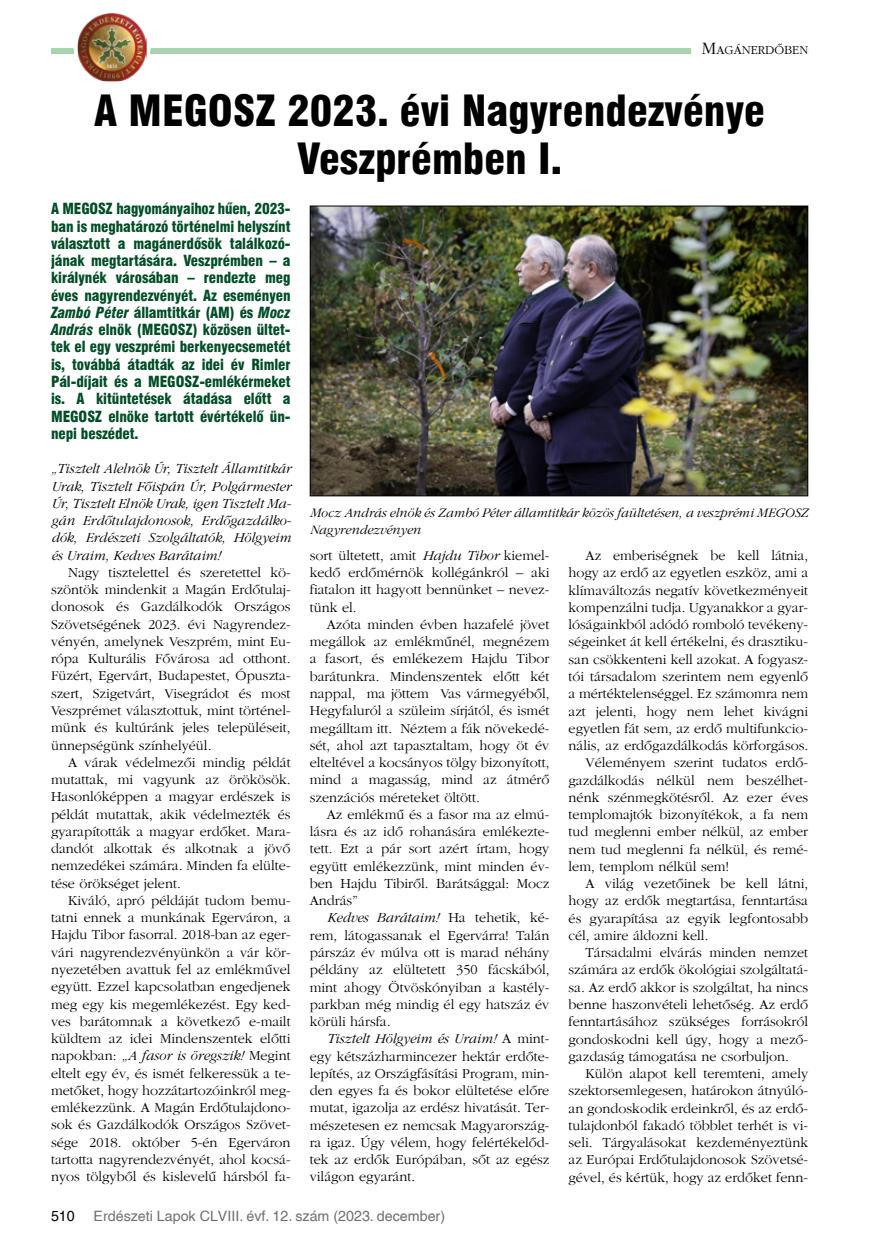
<style>
.page{position:relative;width:872px;height:1255px;background:#fff}
.page>*{position:absolute;margin:0;border:0;box-sizing:border-box;transform-origin:0 0}
.t1{font:42px/48px "Swiss 721 Black Condensed HU Normal";color:#000;text-align:center}
.t2{font:15px/17.2px "Swiss 721 Black Condensed HU Normal";letter-spacing:-.005em;color:#004d26;text-align:justify}
.t3{font:14.25px/17.2px "Gatineau";color:#000;text-align:justify}
.t4{font:italic 14.25px/17.2px "Gatineau";color:#000;text-align:justify}
.t5{font:14.25px "PFL Helvetica";color:#706f6f}
.t6{font:14.25px "PFL Helvetica";color:#000}
.t7{font:italic 13.5px/16.5px "Gatineau";color:#000}
.t8{font:12.6px "Gatineau";color:#000}
.s1{font-size:18px}
.s2{font-family:"Swiss 721 Black Condensed HU Italic"}
.s3{font-style:italic}
</style>
<div class="page">
<svg style="left:51px;top:48px;width:23px;height:6px"></svg>
<div style="left:150px;top:48px;width:541px;height:6px;background:#a8d3af"></div>
<img style="left:77px;top:13px;width:70px;height:68px">
<img style="left:312px;top:208px;width:494px;height:286px">
<div style="left:310px;top:206px;width:498px;height:290px;border:1px solid #000"></div>
<p class="t8" style="left:702px;top:44px;width:108px"><span class="s1">M</span>AGÁNERDÕBEN</p>
<h1 class="t1" style="left:94px;top:87px;width:672px">A MEGOSZ 2023. évi Nagyrendezvénye<br>Veszprémben I.</h1>
<p class="t2" style="left:51px;top:200px;width:241px">A MEGOSZ hagyományaihoz hûen, 2023- ban is meghatározó történelmi helyszínt választott a magánerdõsök találkozó&shy;jának megtartására. Veszprémben – a királynék városában – rendezte meg éves nagyrendezvényét. Az eseményen <span class="s2">Zambó Péter</span> államtitkár (AM) és <span class="s2">Mocz András</span> elnök (MEGOSZ) közösen ültet&shy;tek el egy veszprémi berkenyecsemetét is, továbbá átadták az idei év Rimler Pál-díjait és a MEGOSZ-emlékérmeket is. A kitüntetések átadása elõtt a MEGOSZ elnöke tartott évértékelõ ün&shy;nepi beszédet.</p>
<p class="t4" style="left:51px;top:460px;width:242px">„Tisztelt Alelnök Úr, Tisztelt Államtitkár Urak, Tisztelt Fõispán Úr, Polgármester Úr, Tisztelt Elnök Urak, igen Tisztelt Ma&shy;gán Erdõtulajdonosok, Erdõgazdálko&shy;dók, Erdészeti Szolgáltatók, Hölgyeim és Uraim, Kedves Barátaim!</p>
<p class="t3" style="left:51px;top:564px;width:241px;text-align:left;text-indent:17px">Nagy tisztelettel és szeretettel kö&shy;szöntök mindenkit a Magán Erdõtulaj&shy;donosok és Gazdálkodók Országos Szövetségének 2023. évi Nagyrendez&shy;vényén, amelynek Veszprém, mint Eu&shy;rópa Kulturális Fõvárosa ad otthont.<br>Füzért, Egervárt, Budapestet, Ópuszta&shy;szert, Szigetvárt, Visegrádot és most Veszprémet választottuk, mint történel&shy;münk és kultúránk jeles településeit, ünnepségünk színhelyéül.</p>
<p class="t3" style="left:51px;top:754px;width:241px;text-align:left;text-indent:17px">A várak védelmezõi mindig példát mutattak, mi vagyunk az örökösök.<br>Hasonlóképpen a magyar erdészek is példát mutattak, akik védelmezték és gyarapították a magyar erdõket. Mara&shy;dandót alkottak és alkotnak a jövõ nemzedékei számára. Minden fa elülte&shy;tése örökséget jelent.</p>
<p class="t3" style="left:51px;top:892px;width:241px;text-indent:17px">Kiváló, apró példáját tudom bemu&shy;tatni ennek a munkának Egerváron, a Hajdu Tibor fasorral. 2018-ban az eger&shy;vári nagyrendezvényünkön a vár kör&shy;nyezetében avattuk fel az emlékmûvel együtt. Ezzel kapcsolatban engedjenek meg egy kis megemlékezést. Egy ked&shy;ves barátomnak a következõ e-mailt küldtem az idei Mindenszentek elõtti napokban: <span class="s3">„A fasor is öregszik!</span> Megint eltelt egy év, és ismét felkeressük a te&shy;metõket, hogy hozzátartozóinkról meg&shy;emlékezzünk. A Magán Erdõtulajdono&shy;sok és Gazdálkodók Országos Szövet&shy;sége 2018. október 5-én Egerváron tartotta nagyrendezvényét, ahol kocsá&shy;nyos tölgybõl és kislevelû hársból fa-</p>
<p class="t7" style="left:310px;top:505px;width:500px">Mocz András elnök és Zambó Péter államtitkár közös faültetésen, a veszprémi MEGOSZ<br>Nagyrendezvényen</p>
<p class="t3" style="left:310px;top:547px;width:241px">sort ültetett, amit <span class="s3">Hajdu Tibor</span> kiemel&shy;kedõ erdõmérnök kollégánkról – aki fiatalon itt hagyott bennünket – nevez&shy;tünk el.</p>
<p class="t3" style="left:310px;top:616px;width:241px;text-indent:17px">Azóta minden évben hazafelé jövet megállok az emlékmûnél, megnézem a fasort, és emlékezem Hajdu Tibor barátunkra. Mindenszentek elõtt két nappal, ma jöttem Vas vármegyébõl, Hegyfaluról a szüleim sírjától, és ismét megálltam itt. Néztem a fák növekedé&shy;sét, ahol azt tapasztaltam, hogy öt év elteltével a kocsányos tölgy bizonyított, mind a magasság, mind az átmérõ szenzációs méreteket öltött.</p>
<p class="t3" style="left:310px;top:806px;width:241px;text-indent:17px">Az emlékmû és a fasor ma az elmú&shy;lásra és az idõ rohanására emlékezte&shy;tett. Ezt a pár sort azért írtam, hogy együtt emlékezzünk, mint minden év&shy;ben Hajdu Tibirõl. Barátsággal: Mocz András”</p>
<p class="t3" style="left:310px;top:909px;width:241px;text-indent:17px"><span class="s3">Kedves Barátaim!</span> Ha tehetik, ké&shy;rem, látogassanak el Egervárra! Talán párszáz év múlva ott is marad néhány példány az elültetett 350 fácskából, mint ahogy Ötvöskónyiban a kastély&shy;parkban még mindig él egy hatszáz év körüli hársfa.</p>
<p class="t3" style="left:310px;top:1030px;width:241px;text-indent:17px"><span class="s3">Tisztelt Hölgyeim és Uraim!</span> A mint&shy;egy kétszázharmincezer hektár erdõte&shy;lepítés, az Országfásítási Program, min&shy;den egyes fa és bokor elültetése elõre mutat, igazolja az erdész hivatását. Ter&shy;mészetesen ez nemcsak Magyarország&shy;ra igaz. Úgy vélem, hogy felértékelõd&shy;tek az erdõk Európában, sõt az egész világon egyaránt.</p>
<p class="t3" style="left:585px;top:547px;width:224px">Az emberiségnek be kell látnia,</p>
<p class="t3" style="left:568px;top:564px;width:241px">hogy az erdõ az egyetlen eszköz, ami a</p>
<p class="t3" style="left:568px;top:582px;width:241px">klímaváltozás negatív következményeit</p>
<p class="t3" style="left:568px;top:599px;width:241px">kompenzálni tudja. Ugyanakkor a gyar-</p>
<p class="t3" style="left:568px;top:616px;width:241px">lóságainkból adódó romboló tevékeny-</p>
<p class="t3" style="left:568px;top:633px;width:241px">ségeinket át kell értékelni, és drasztiku-</p>
<p class="t3" style="left:568px;top:651px;width:241px">san csökkenteni kell azokat. A fogyasz-</p>
<p class="t3" style="left:568px;top:668px;width:241px">tói társadalom szerintem nem egyenlõ</p>
<p class="t3" style="left:568px;top:685px;width:241px">a mértéktelenséggel. Ez számomra nem</p>
<p class="t3" style="left:568px;top:702px;width:241px">azt jelenti, hogy nem lehet kivágni</p>
<p class="t3" style="left:568px;top:720px;width:241px">egyetlen fát sem, az erdõ multifunkcio-</p>
<p class="t3" style="left:568px;top:737px;width:239px">nális, az erdõgazdálkodás körforgásos.</p>
<p class="t3" style="left:585px;top:754px;width:224px">Véleményem szerint tudatos erdõ-</p>
<p class="t3" style="left:568px;top:771px;width:241px">gazdálkodás nélkül nem beszélhet-</p>
<p class="t3" style="left:568px;top:789px;width:241px">nénk szénmegkötésrõl. Az ezer éves</p>
<p class="t3" style="left:568px;top:806px;width:241px">templomajtók bizonyítékok, a fa nem</p>
<p class="t3" style="left:568px;top:823px;width:241px">tud meglenni ember nélkül, az ember</p>
<p class="t3" style="left:568px;top:840px;width:241px">nem tud meglenni fa nélkül, és remé-</p>
<p class="t3" style="left:568px;top:858px;width:162px">lem, templom nélkül sem!</p>
<p class="t3" style="left:585px;top:875px;width:224px">A világ vezetõinek be kell látni,</p>
<p class="t3" style="left:568px;top:892px;width:241px">hogy az erdõk megtartása, fenntartása</p>
<p class="t3" style="left:568px;top:909px;width:241px">és gyarapítása az egyik legfontosabb</p>
<p class="t3" style="left:568px;top:927px;width:139px">cél, amire áldozni kell.</p>
<p class="t3" style="left:585px;top:944px;width:224px">Társadalmi elvárás minden nemzet</p>
<p class="t3" style="left:568px;top:961px;width:241px">számára az erdõk ökológiai szolgáltatá-</p>
<p class="t3" style="left:568px;top:979px;width:241px">sa. Az erdõ akkor is szolgáltat, ha nincs</p>
<p class="t3" style="left:568px;top:996px;width:241px">benne haszonvételi lehetõség. Az erdõ</p>
<p class="t3" style="left:568px;top:1013px;width:241px">fenntartásához szükséges forrásokról</p>
<p class="t3" style="left:568px;top:1030px;width:241px">gondoskodni kell úgy, hogy a mezõ-</p>
<p class="t3" style="left:568px;top:1048px;width:219px">gazdaság támogatása ne csorbuljon.</p>
<p class="t3" style="left:585px;top:1065px;width:224px">Külön alapot kell teremteni, amely</p>
<p class="t3" style="left:568px;top:1082px;width:241px">szektorsemlegesen, határokon átnyúló-</p>
<p class="t3" style="left:568px;top:1099px;width:241px">an gondoskodik erdeinkrõl, és az erdõ-</p>
<p class="t3" style="left:568px;top:1117px;width:241px">tulajdonból fakadó többlet terhét is vi-</p>
<p class="t3" style="left:568px;top:1134px;width:241px">seli. Tárgyalásokat kezdeményeztünk</p>
<p class="t3" style="left:568px;top:1151px;width:241px">az Európai Erdõtulajdonosok Szövetsé-</p>
<p class="t3" style="left:568px;top:1168px;width:241px">gével, és kértük, hogy az erdõket fenn-</p>
<p class="t6" style="left:51px;top:1207px;width:25px">510</p>
<p class="t5" style="left:94px;top:1207px;width:353px">Erdészeti Lapok CLVIII. évf. 12. szám (2023. december)</p>
</div>
